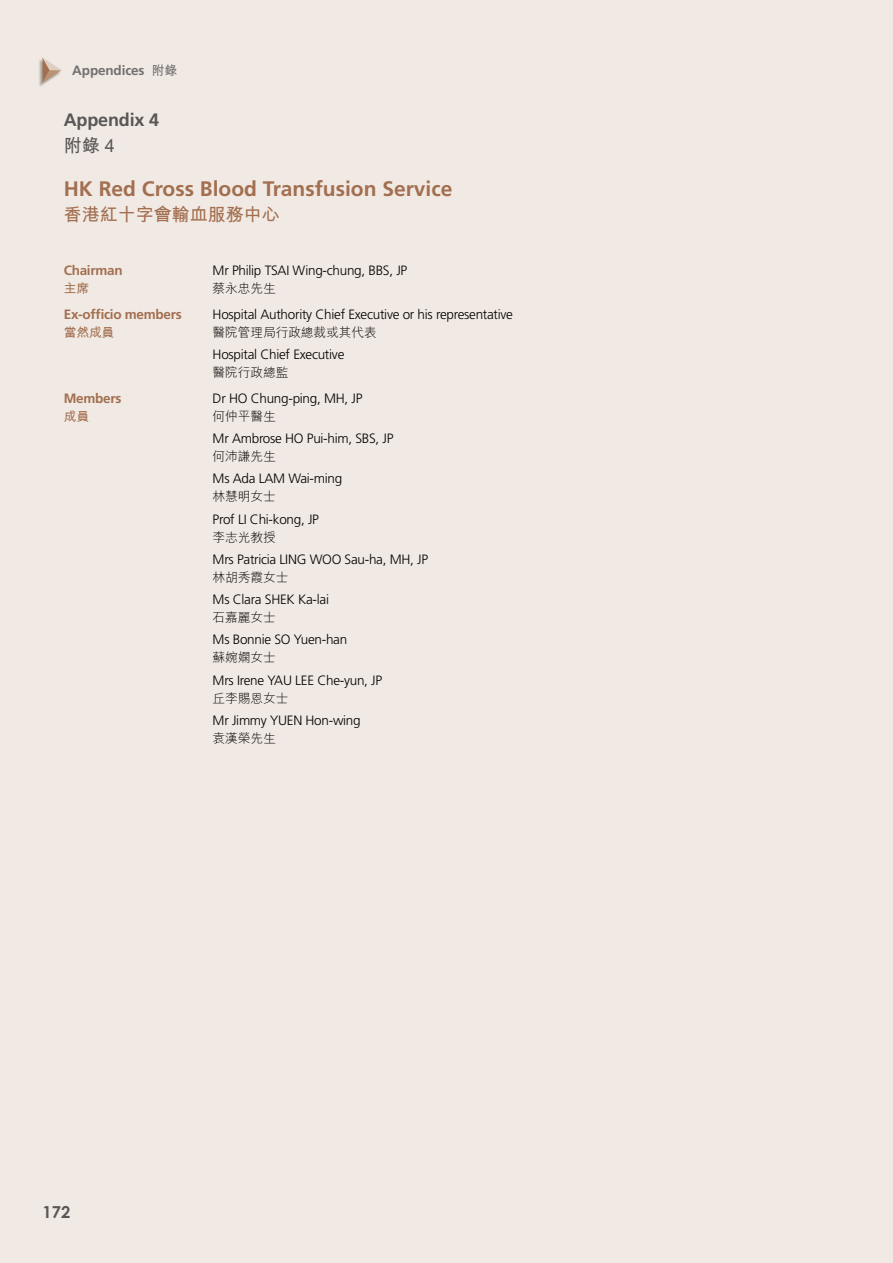
<style>
.page{position:relative;width:893px;height:1263px;background:#f1e9e3}
.page>*{position:absolute;margin:0;border:0;box-sizing:border-box;transform-origin:0 0}
.t1{font:700 21px "Frutiger";color:#a26f50}
.t2{font:700 18px/26.4px "Frutiger";letter-spacing:-.01em;color:#595757}
.t3{font:700 18px "M Hei HK";color:#a26f50}
.t4{font:700 16.5px "Century Gothic";color:#595757}
.t5{font:300 13.5px "Frutiger";letter-spacing:-.02em;color:#000}
.t6{font:700 13.5px "Frutiger";letter-spacing:-.02em;color:#a26f50}
.t7{font:700 13.5px "Frutiger";letter-spacing:-.01em;color:#727171}
.t8{font:300 12.75px "M Hei HK";letter-spacing:-.01em;color:#000}
.t9{font:700 12.75px "M Hei HK";letter-spacing:-.01em;color:#a26f50}
.s1{font-family:"M Hei HK";font-size:12.75px}
.s2{font-family:"M Hei HK"}
</style>
<div class="page">
<div style="left:38px;top:58px;width:23px;height:29px;background:#000;opacity:.3"></div>
<svg style="left:43px;top:58px;width:19px;height:25px"></svg>
<p class="t7" style="left:72px;top:62px;width:106px">Appendices <span class="s1">附錄</span></p>
<p class="t2" style="left:64px;top:106px;width:97px">Appendix 4<span class="s2">附錄 4</span></p>
<h3 class="t1" style="left:64px;top:177px;width:390px">HK Red Cross Blood Transfusion Service</h3>
<h3 class="t3" style="left:64px;top:201px;width:217px">香港紅十字會輸血服務中心</h3>
<p class="t6" style="left:64px;top:262px;width:60px">Chairman</p>
<p class="t9" style="left:64px;top:279px;width:27px">主席</p>
<p class="t5" style="left:213px;top:263px;width:196px">Mr Philip TSAI Wing-chung, BBS, JP</p>
<p class="t8" style="left:213px;top:279px;width:65px">蔡永忠先生</p>
<p class="t6" style="left:64px;top:306px;width:119px">Ex-officio members</p>
<p class="t9" style="left:64px;top:323px;width:52px">當然成員</p>
<p class="t5" style="left:213px;top:307px;width:302px">Hospital Authority Chief Executive or his representative</p>
<p class="t8" style="left:213px;top:323px;width:166px">醫院管理局行政總裁或其代表</p>
<p class="t5" style="left:213px;top:347px;width:133px">Hospital Chief Executive</p>
<p class="t8" style="left:213px;top:363px;width:77px">醫院行政總監</p>
<p class="t6" style="left:64px;top:390px;width:59px">Members</p>
<p class="t9" style="left:64px;top:407px;width:27px">成員</p>
<p class="t5" style="left:213px;top:391px;width:151px">Dr HO Chung-ping, MH, JP</p>
<p class="t8" style="left:213px;top:407px;width:65px">何仲平醫生</p>
<p class="t5" style="left:213px;top:431px;width:182px">Mr Ambrose HO Pui-him, SBS, JP</p>
<p class="t8" style="left:213px;top:447px;width:65px">何沛謙先生</p>
<p class="t5" style="left:213px;top:471px;width:131px">Ms Ada LAM Wai-ming</p>
<p class="t8" style="left:213px;top:488px;width:65px">林慧明女士</p>
<p class="t5" style="left:213px;top:511px;width:108px">Prof LI Chi-kong, JP</p>
<p class="t8" style="left:213px;top:528px;width:65px">李志光教授</p>
<p class="t5" style="left:213px;top:552px;width:217px">Mrs Patricia LING WOO Sau-ha, MH, JP</p>
<p class="t8" style="left:213px;top:568px;width:77px">林胡秀霞女士</p>
<p class="t5" style="left:213px;top:592px;width:118px">Ms Clara SHEK Ka-lai</p>
<p class="t8" style="left:213px;top:608px;width:65px">石嘉麗女士</p>
<p class="t5" style="left:213px;top:632px;width:136px">Ms Bonnie SO Yuen-han</p>
<p class="t8" style="left:213px;top:649px;width:65px">蘇婉嫻女士</p>
<p class="t5" style="left:213px;top:672px;width:171px">Mrs Irene YAU LEE Che-yun, JP</p>
<p class="t8" style="left:213px;top:689px;width:77px">丘李賜恩女士</p>
<p class="t5" style="left:213px;top:713px;width:150px">Mr Jimmy YUEN Hon-wing</p>
<p class="t8" style="left:213px;top:729px;width:65px">袁漢榮先生</p>
<p class="t4" style="left:43px;top:1202px;width:29px">172</p>
</div>
